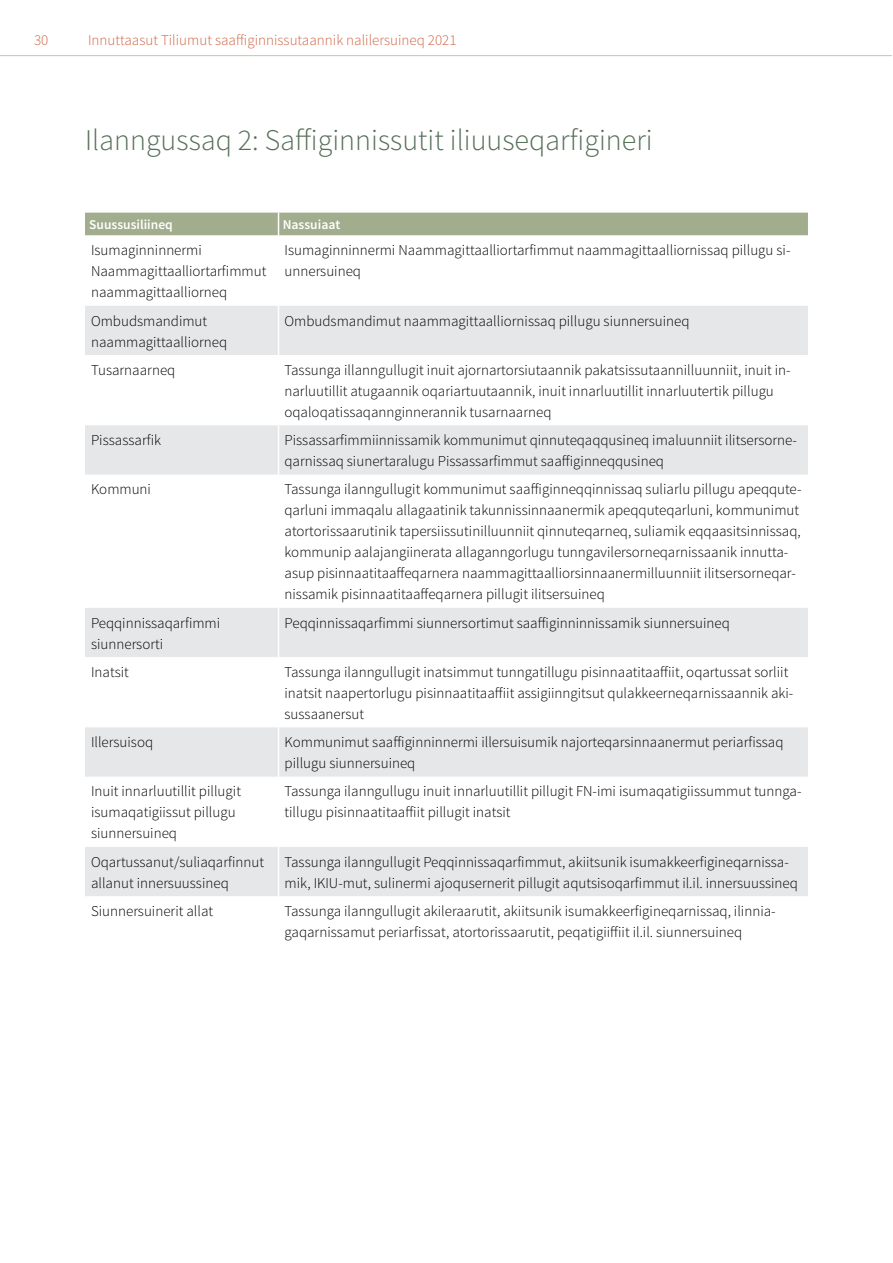
<style>
.page{position:relative;width:893px;height:1263px;background:#fff}
.page>*{position:absolute;margin:0;border:0;box-sizing:border-box;transform-origin:0 0}
.H1_KAL{font:300 30px "Source Sans Pro";color:#556f58}
.t1{font:300 15px/21px "Source Sans Pro";color:#000}
.t2{font:300 15px "Source Sans Pro";color:#cf6544}
.Table_H1_hvid{font:600 13.5px "Source Sans Pro";color:#fff}
</style>
<div class="page">
<svg style="left:85px;top:306px;width:723px;height:590px"></svg>
<div style="left:85px;top:213px;width:723px;height:22px;background:#a1ad8d"></div>
<hr style="left:278px;top:306px;width:1px;height:49px;background:#fff">
<hr style="left:278px;top:355px;width:1px;height:70px;background:#fff">
<hr style="left:278px;top:425px;width:1px;height:50px;background:#fff">
<hr style="left:278px;top:475px;width:1px;height:133px;background:#fff">
<hr style="left:278px;top:608px;width:1px;height:49px;background:#fff">
<hr style="left:278px;top:657px;width:1px;height:70px;background:#fff">
<hr style="left:278px;top:727px;width:1px;height:50px;background:#fff">
<hr style="left:278px;top:777px;width:1px;height:70px;background:#fff">
<hr style="left:278px;top:847px;width:1px;height:49px;background:#fff">
<hr style="left:0;top:55px;width:892px;height:1px;background:#bdc6af">
<p class="t2" style="left:34px;top:31px;width:16px">30</p>
<p class="t2" style="left:88px;top:31px;width:370px">Innuttaasut Tiliumut saaffiginnissutaannik nalilersuineq 2021</p>
<h3 class="H1_KAL" style="left:85px;top:122px;width:569px">Ilanngussaq 2: Saffiginnissutit iliuuseqarfigineri</h3>
<p class="Table_H1_hvid" style="left:89px;top:216px;width:85px">Suussusiliineq</p>
<p class="Table_H1_hvid" style="left:283px;top:216px;width:59px">Nassuiaat</p>
<p class="t1" style="left:91px;top:240px;width:177px">Isumaginninnermi<br>Naammagittaalliortarfimmut naammagittaalliorneq</p>
<p class="t1" style="left:285px;top:240px;width:507px">Isumaginninnermi Naammagittaalliortarfimmut naammagittaalliornissaq pillugu si&shy;unnersuineq</p>
<p class="t1" style="left:91px;top:310px;width:138px">Ombudsmandimut naammagittaalliorneq</p>
<p class="t1" style="left:285px;top:310px;width:407px">Ombudsmandimut naammagittaalliornissaq pillugu siunnersuineq</p>
<p class="t1" style="left:91px;top:359px;width:86px">Tusarnaarneq</p>
<p class="t1" style="left:285px;top:359px;width:508px">Tassunga illanngullugit inuit ajornartorsiutaannik pakatsissutaannilluunniit, inuit in&shy;narluutillit atugaannik oqariartuutaannik, inuit innarluutillit innarluutertik pillugu oqaloqatissaqannginnerannik tusarnaarneq</p>
<p class="t1" style="left:91px;top:430px;width:72px">Pissassarfik</p>
<p class="t1" style="left:285px;top:430px;width:514px">Pissassarfimmiinnissamik kommunimut qinnuteqaqqusineq imaluunniit ilitsersorne&shy;qarnissaq siunertaralugu Pissassarfimmut saaffiginneqqusineq</p>
<p class="t1" style="left:91px;top:479px;width:62px">Kommuni</p>
<p class="t1" style="left:285px;top:479px;width:518px">Tassunga ilanngullugit kommunimut saaffiginneqqinnissaq suliarlu pillugu apeqqute&shy;qarluni immaqalu allagaatinik takunnissinnaanermik apeqquteqarluni, kommunimut atortorissaarutinik tapersiissutinilluunniit qinnuteqarneq, suliamik eqqaasitsinnissaq, kommunip aalajangiinerata allaganngorlugu tunngavilersorneqarnissaanik innutta&shy;asup pisinnaatitaaffeqarnera naammagittaalliorsinnaanermilluunniit ilitsersorneqar&shy;nissamik pisinnaatitaaffeqarnera pillugit ilitsersuineq</p>
<p class="t1" style="left:91px;top:612px;width:131px">Peqqinnissaqarfimmi siunnersorti</p>
<p class="t1" style="left:285px;top:612px;width:447px">Peqqinnissaqarfimmi siunnersortimut saaffiginninnissamik siunnersuineq</p>
<p class="t1" style="left:91px;top:661px;width:39px">Inatsit</p>
<p class="t1" style="left:285px;top:661px;width:510px">Tassunga ilanngullugit inatsimmut tunngatillugu pisinnaatitaaffiit, oqartussat sorliit inatsit naapertorlugu pisinnaatitaaffiit assigiinngitsut qulakkeerneqarnissaannik aki&shy;sussaanersut</p>
<p class="t1" style="left:91px;top:732px;width:64px">Illersuisoq</p>
<p class="t1" style="left:285px;top:732px;width:500px">Kommunimut saaffiginninnermi illersuisumik najorteqarsinnaanermut periarfissaq pillugu siunnersuineq</p>
<p class="t1" style="left:91px;top:781px;width:151px">Inuit innarluutillit pillugit isumaqatigiissut pillugu siunnersuineq</p>
<p class="t1" style="left:285px;top:781px;width:518px">Tassunga ilanngullugu inuit innarluutillit pillugit FN-imi isumaqatigiissummut tunnga&shy;tillugu pisinnaatitaaffiit pillugit inatsit</p>
<p class="t1" style="left:91px;top:851px;width:175px">Oqartussanut/suliaqarfinnut allanut innersuussineq</p>
<p class="t1" style="left:285px;top:851px;width:515px">Tassunga ilanngullugit Peqqinnissaqarfimmut, akiitsunik isumakkeerfigineqarnissa&shy;mik, IKIU-mut, sulinermi ajoqusernerit pillugit aqutsisoqarfimmut il.il. innersuussineq</p>
<p class="t1" style="left:91px;top:900px;width:124px">Siunnersuinerit allat</p>
<p class="t1" style="left:285px;top:900px;width:493px">Tassunga ilanngullugit akileraarutit, akiitsunik isumakkeerfigineqarnissaq, ilinnia&shy;gaqarnissamut periarfissat, atortorissaarutit, peqatigiiffiit il.il. siunnersuineq</p>
</div>
